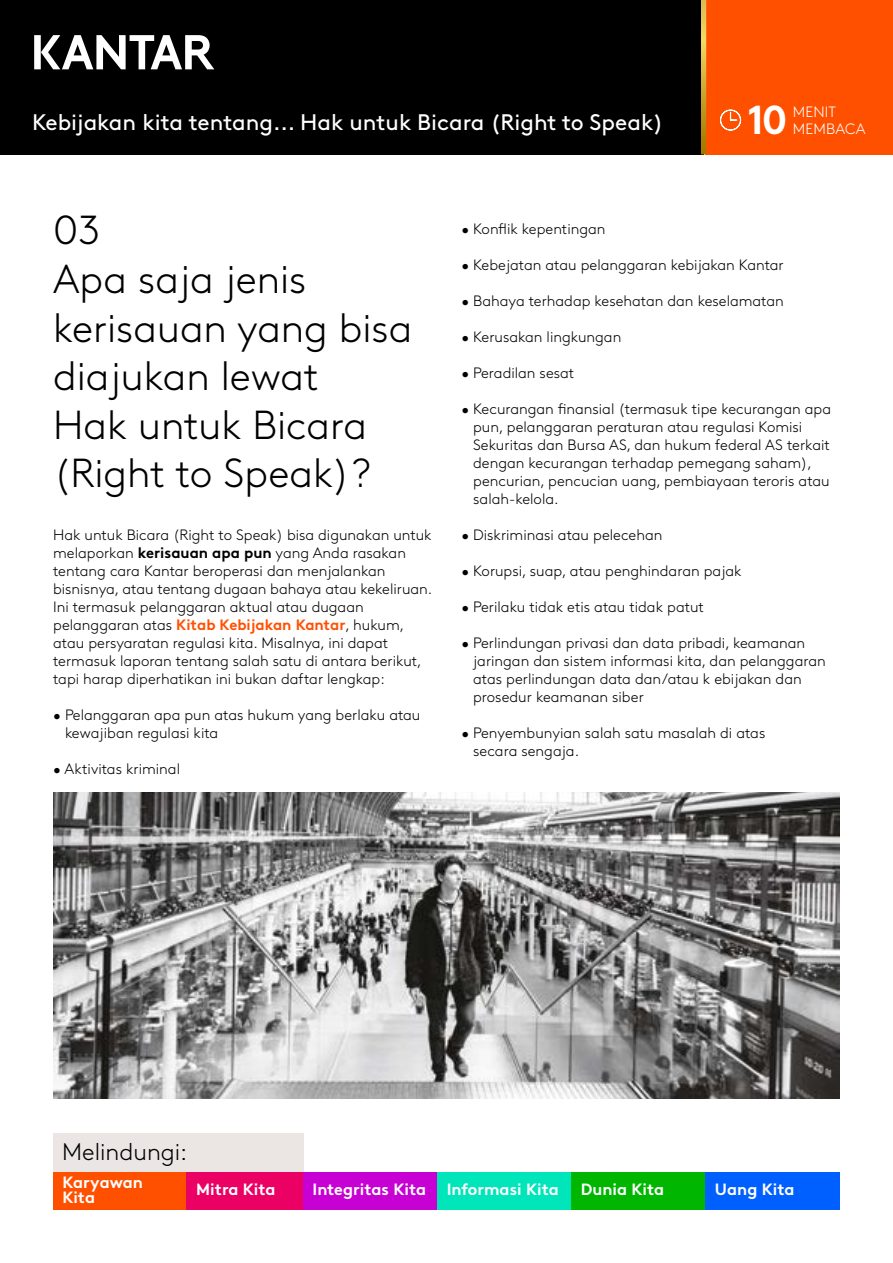
<style>
.page{position:relative;width:893px;height:1263px;background:#fff}
.page>*{position:absolute;margin:0;border:0;box-sizing:border-box;transform-origin:0 0}
.t1{font:300 40.5px/48.6px "Kantar Brown";color:#000}
.t2{font:700 40.35px "Kantar Brown";color:#fff}
.t3{font:300 24px "Kantar Brown";color:#000}
.t4{font:22.5px "Kantar Brown";color:#fff}
.t5{font:700 16.35px/15px "Kantar Brown";color:#fff}
.t6{font:300 15px/18px "Kantar Brown";color:#000}
.t7{font:300 15px "Kantar Brown";letter-spacing:.01em;color:#fff}
.s1{font-weight:700}
.s2{font-weight:700;color:#ff5000}
</style>
<div class="page">
<div style="left:53px;top:1134px;width:250px;height:38px;background:#ebe5e3"></div>
<div style="left:53px;top:1172px;width:134px;height:38px;background:#ff5000"></div>
<div style="left:187px;top:1172px;width:134px;height:38px;background:#eb0064"></div>
<div style="left:303px;top:1172px;width:134px;height:38px;background:#c700d3"></div>
<div style="left:437px;top:1172px;width:135px;height:38px;background:#00e5ba"></div>
<div style="left:572px;top:1172px;width:134px;height:38px;background:#00b600"></div>
<div style="left:706px;top:1172px;width:134px;height:38px;background:#0060ff"></div>
<div style="left:0;top:0;width:704px;height:154px;background:#000"></div>
<div style="left:705px;top:0;width:188px;height:154px;background:#ff5000"></div>
<svg style="left:720px;top:109px;width:21px;height:22px"></svg>
<svg style="left:34px;top:35px;width:180px;height:34px"></svg>
<svg style="left:701px;top:0;width:5px;height:154px"></svg>
<img style="left:53px;top:792px;width:787px;height:306px">
<h2 class="t2" style="left:747px;top:87px;width:42px">10</h2>
<p class="t7" style="left:793px;top:101px;width:45px">MENIT</p>
<h3 class="t4" style="left:32px;top:105px;width:633px">Kebijakan kita tentang... Hak untuk Bicara (Right to Speak)</h3>
<p class="t7" style="left:793px;top:117px;width:74px">MEMBACA</p>
<h1 class="t1" style="left:53px;top:203px;width:361px">03<br>Apa saja jenis kerisauan yang bisa diajukan lewat<br>Hak untuk Bicara (Right to Speak)?</h1>
<p class="t6" style="left:53px;top:525px;width:381px">Hak untuk Bicara (Right to Speak) bisa digunakan untuk melaporkan <span class="s1">kerisauan apa pun</span> yang Anda rasakan tentang cara Kantar beroperasi dan menjalankan bisnisnya, atau tentang dugaan bahaya atau kekeliruan.<br>Ini termasuk pelanggaran aktual atau dugaan pelanggaran atas <span class="s2">Kitab Kebijakan Kantar</span>, hukum, atau persyaratan regulasi kita. Misalnya, ini dapat termasuk laporan tentang salah satu di antara berikut, tapi harap diperhatikan ini bukan daftar lengkap:</p>
<p class="t6" style="left:65px;top:705px;width:357px;text-indent:-12px">• Pelanggaran apa pun atas hukum yang berlaku atau kewajiban regulasi kita</p>
<p class="t6" style="left:53px;top:759px;width:128px">• Aktivitas kriminal</p>
<p class="t6" style="left:461px;top:219px;width:146px">• Konflik kepentingan</p>
<p class="t6" style="left:461px;top:255px;width:324px">• Kebejatan atau pelanggaran kebijakan Kantar</p>
<p class="t6" style="left:461px;top:291px;width:324px">• Bahaya terhadap kesehatan dan keselamatan</p>
<p class="t6" style="left:461px;top:327px;width:161px">• Kerusakan lingkungan</p>
<p class="t6" style="left:461px;top:363px;width:114px">• Peradilan sesat</p>
<p class="t6" style="left:473px;top:399px;width:359px;text-indent:-12px">• Kecurangan finansial (termasuk tipe kecurangan apa pun, pelanggaran peraturan atau regulasi Komisi Sekuritas dan Bursa AS, dan hukum federal AS terkait dengan kecurangan terhadap pemegang saham), pencurian, pencucian uang, pembiayaan teroris atau salah-kelola.</p>
<p class="t6" style="left:461px;top:525px;width:203px">• Diskriminasi atau pelecehan</p>
<p class="t6" style="left:461px;top:561px;width:282px">• Korupsi, suap, atau penghindaran pajak</p>
<p class="t6" style="left:461px;top:597px;width:244px">• Perilaku tidak etis atau tidak patut</p>
<p class="t6" style="left:473px;top:633px;width:354px;text-indent:-12px">• Perlindungan privasi dan data pribadi, keamanan jaringan dan sistem informasi kita, dan pelanggaran atas perlindungan data dan/atau k ebijakan dan prosedur keamanan siber</p>
<p class="t6" style="left:473px;top:723px;width:294px;text-indent:-12px">• Penyembunyian salah satu masalah di atas secara sengaja.</p>
<h3 class="t3" style="left:62px;top:1134px;width:127px">Melindungi:</h3>
<p class="t5" style="left:62px;top:1173px;width:82px">Karyawan<br>Kita</p>
<p class="t5" style="left:196px;top:1180px;width:81px">Mitra Kita</p>
<p class="t5" style="left:313px;top:1180px;width:115px">Integritas Kita</p>
<p class="t5" style="left:447px;top:1180px;width:114px">Informasi Kita</p>
<p class="t5" style="left:581px;top:1180px;width:85px">Dunia Kita</p>
<p class="t5" style="left:715px;top:1180px;width:81px">Uang Kita</p>
</div>
